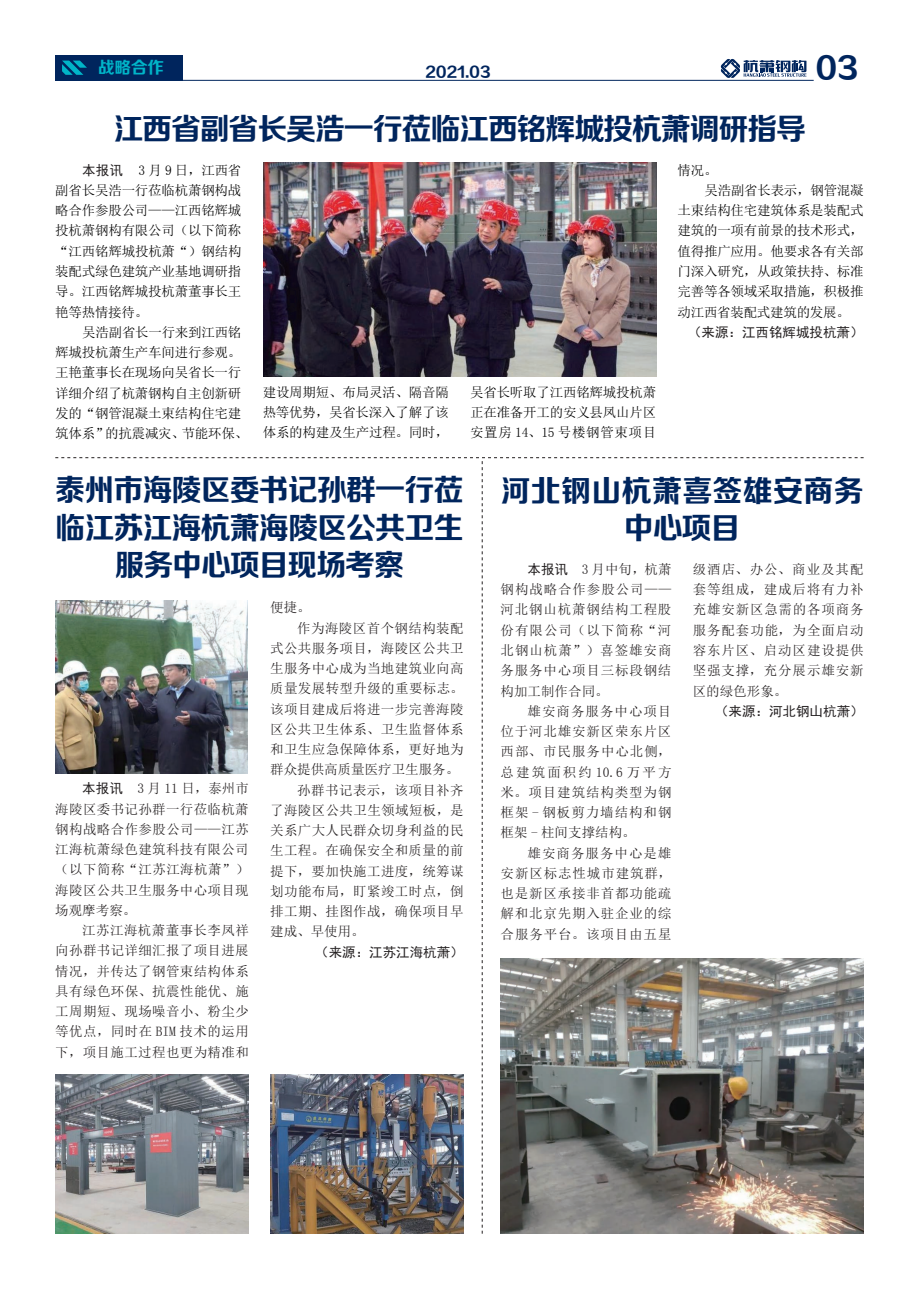
<style>
.page{position:relative;width:919px;height:1289px;background:#fff}
.page>*{position:absolute;margin:0;border:0;box-sizing:border-box;transform-origin:0 0}
.t1{font:30px/37.5px "FZZCHJW GB1 0";letter-spacing:-.03em;color:#00255d;text-align:center}
.t2{font:30px/37.5px "FZZCHJW GB1 0";letter-spacing:.01em;color:#00255d;text-align:center}
.t3{font:16.5px "FZZCHJW GB1 0";color:#00b5c8}
.t4{font:15px "FZZCHJW GB1 0";color:#00255d}
.t5{font:13.5px/20.2px "Sim Sun";letter-spacing:.03em;color:#231f20;text-align:justify}
.t6{font:13.5px/20.2px "Sim Sun";letter-spacing:-.015em;color:#000;text-align:justify}
.t7{font:13.5px "Sim Hei";color:#231f20}
.t8{font:13.5px "Sim Sun";color:#231f20}
.s1{font-family:"Sim Hei";color:#231f20}
.s2{font-family:"Sim Hei"}
</style>
<div class="page">
<div style="left:87px;top:55px;width:95px;height:25px;background:#00255d"></div>
<hr style="left:55px;top:80px;width:758px;height:1px;background:#00255d">
<div style="left:55px;top:55px;width:32px;height:25px;background:#00255d"></div>
<svg style="left:62px;top:61px;width:25px;height:14px"></svg>
<svg style="left:720px;top:59px;width:86px;height:19px"></svg>
<img style="left:55px;top:601px;width:193px;height:172px">
<img style="left:55px;top:1074px;width:194px;height:159px">
<img style="left:270px;top:1074px;width:193px;height:159px">
<img style="left:500px;top:958px;width:363px;height:275px">
<img style="left:264px;top:163px;width:392px;height:213px">
<p class="t3" style="left:98px;top:59px;width:67px">战略合作</p>
<p class="t4" style="left:425px;top:64px;width:67px">2021.03</p>
<h1 class="t1" style="left:815px;top:51px;width:44px">03</h1>
<h1 class="t1" style="left:113px;top:112px;width:694px">江西省副省长吴浩一行莅临江西铭辉城投杭萧调研指导</h1>
<p class="t6" style="left:55px;top:160px;width:188px;text-indent:27px"><span class="s1">本报讯</span> 3 月 9 日，江西省副省长吴浩一行莅临杭萧钢构战略合作参股公司——江西铭辉城投杭萧钢构有限公司（以下简称“江西铭辉城投杭萧“）钢结构装配式绿色建筑产业基地调研指导。江西铭辉城投杭萧董事长王艳等热情接待。</p>
<p class="t6" style="left:55px;top:322px;width:194px;text-align:left;text-indent:27px">吴浩副省长一行来到江西铭辉城投杭萧生产车间进行参观。王艳董事长在现场向吴省长一行详细介绍了杭萧钢构自主创新研发的“钢管混凝土束结构住宅建筑体系”的抗震减灾、节能环保、</p>
<p class="t6" style="left:263px;top:381px;width:188px">建设周期短、布局灵活、隔音隔热等优势，吴省长深入了解了该体系的构建及生产过程。同时，</p>
<p class="t6" style="left:470px;top:381px;width:188px">吴省长听取了江西铭辉城投杭萧正在准备开工的安义县凤山片区安置房 14、15 号楼钢管束项目</p>
<p class="t6" style="left:677px;top:160px;width:41px">情况。</p>
<p class="t6" style="left:704px;top:180px;width:161px">吴浩副省长表示，钢管混凝</p>
<p class="t6" style="left:677px;top:200px;width:188px">土束结构住宅建筑体系是装配式</p>
<p class="t6" style="left:677px;top:220px;width:187px">建筑的一项有前景的技术形式，</p>
<p class="t6" style="left:677px;top:241px;width:187px">值得推广应用。他要求各有关部</p>
<p class="t6" style="left:677px;top:261px;width:188px">门深入研究，从政策扶持、标准</p>
<p class="t6" style="left:677px;top:281px;width:187px">完善等各领域采取措施，积极推</p>
<p class="t6" style="left:677px;top:301px;width:174px">动江西省装配式建筑的发展。</p>
<p class="t7" style="left:688px;top:325px;width:177px">（来源：江西铭辉城投杭萧）</p>
<h1 class="t1" style="left:55px;top:473px;width:409px">泰州市海陵区委书记孙群一行莅临江苏江海杭萧海陵区公共卫生服务中心项目现场考察</h1>
<p class="t5" style="left:55px;top:778px;width:195px;text-indent:27px"><span class="s2">本报讯</span> 3 月 11 日，泰州市海陵区委书记孙群一行莅临杭萧钢构战略合作参股公司——江苏江海杭萧绿色建筑科技有限公司（以下简称“江苏江海杭萧”）海陵区公共卫生服务中心项目现场观摩考察。</p>
<p class="t5" style="left:55px;top:920px;width:195px;text-indent:27px">江苏江海杭萧董事长李凤祥向孙群书记详细汇报了项目进展情况，并传达了钢管束结构体系具有绿色环保、抗震性能优、施工周期短、现场噪音小、粉尘少等优点，同时在 BIM 技术的运用下，项目施工过程也更为精准和</p>
<p class="t5" style="left:270px;top:597px;width:42px">便捷。</p>
<p class="t5" style="left:297px;top:617px;width:168px">作为海陵区首个钢结构装配</p>
<p class="t5" style="left:270px;top:638px;width:195px">式公共服务项目，海陵区公共卫</p>
<p class="t5" style="left:270px;top:658px;width:195px">生服务中心成为当地建筑业向高</p>
<p class="t5" style="left:270px;top:678px;width:195px">质量发展转型升级的重要标志。</p>
<p class="t5" style="left:270px;top:698px;width:195px">该项目建成后将进一步完善海陵</p>
<p class="t5" style="left:270px;top:719px;width:195px">区公共卫生体系、卫生监督体系</p>
<p class="t5" style="left:270px;top:739px;width:195px">和卫生应急保障体系，更好地为</p>
<p class="t8" style="left:270px;top:762px;width:190px">群众提供高质量医疗卫生服务。</p>
<p class="t5" style="left:297px;top:779px;width:168px">孙群书记表示，该项目补齐</p>
<p class="t5" style="left:270px;top:800px;width:195px">了海陵区公共卫生领域短板，是</p>
<p class="t5" style="left:270px;top:820px;width:195px">关系广大人民群众切身利益的民</p>
<p class="t5" style="left:270px;top:840px;width:195px">生工程。在确保安全和质量的前</p>
<p class="t5" style="left:270px;top:860px;width:195px">提下，要加快施工进度，统筹谋</p>
<p class="t5" style="left:270px;top:881px;width:195px">划功能布局，盯紧竣工时点，倒</p>
<p class="t5" style="left:270px;top:901px;width:195px">排工期、挂图作战，确保项目早</p>
<p class="t5" style="left:270px;top:921px;width:96px">建成、早使用。</p>
<p class="t7" style="left:315px;top:945px;width:150px">（来源：江苏江海杭萧）</p>
<h1 class="t2" style="left:500px;top:473px;width:364px">河北钢山杭萧喜签雄安商务中心项目</h1>
<p class="t5" style="left:500px;top:559px;width:172px;text-indent:27px"><span class="s2">本报讯</span> 3 月中旬，杭萧钢构战略合作参股公司——河北钢山杭萧钢结构工程股份有限公司（以下简称“河北钢山杭萧”）喜签雄安商务服务中心项目三标段钢结构加工制作合同。</p>
<p class="t5" style="left:500px;top:700px;width:172px;text-indent:27px">雄安商务服务中心项目位于河北雄安新区荣东片区西部、市民服务中心北侧，总建筑面积约 10.6 万平方米。项目建筑结构类型为钢框架 - 钢板剪力墙结构和钢框架 - 柱间支撑结构。</p>
<p class="t5" style="left:500px;top:842px;width:172px;text-indent:27px">雄安商务服务中心是雄安新区标志性城市建筑群，也是新区承接非首都功能疏解和北京先期入驻企业的综合服务平台。该项目由五星</p>
<p class="t5" style="left:692px;top:559px;width:172px">级酒店、办公、商业及其配套等组成，建成后将有力补充雄安新区急需的各项商务服务配套功能，为全面启动容东片区、启动区建设提供坚强支撑，充分展示雄安新区的绿色形象。</p>
<p class="t7" style="left:715px;top:704px;width:150px">（来源：河北钢山杭萧）</p>
</div>
